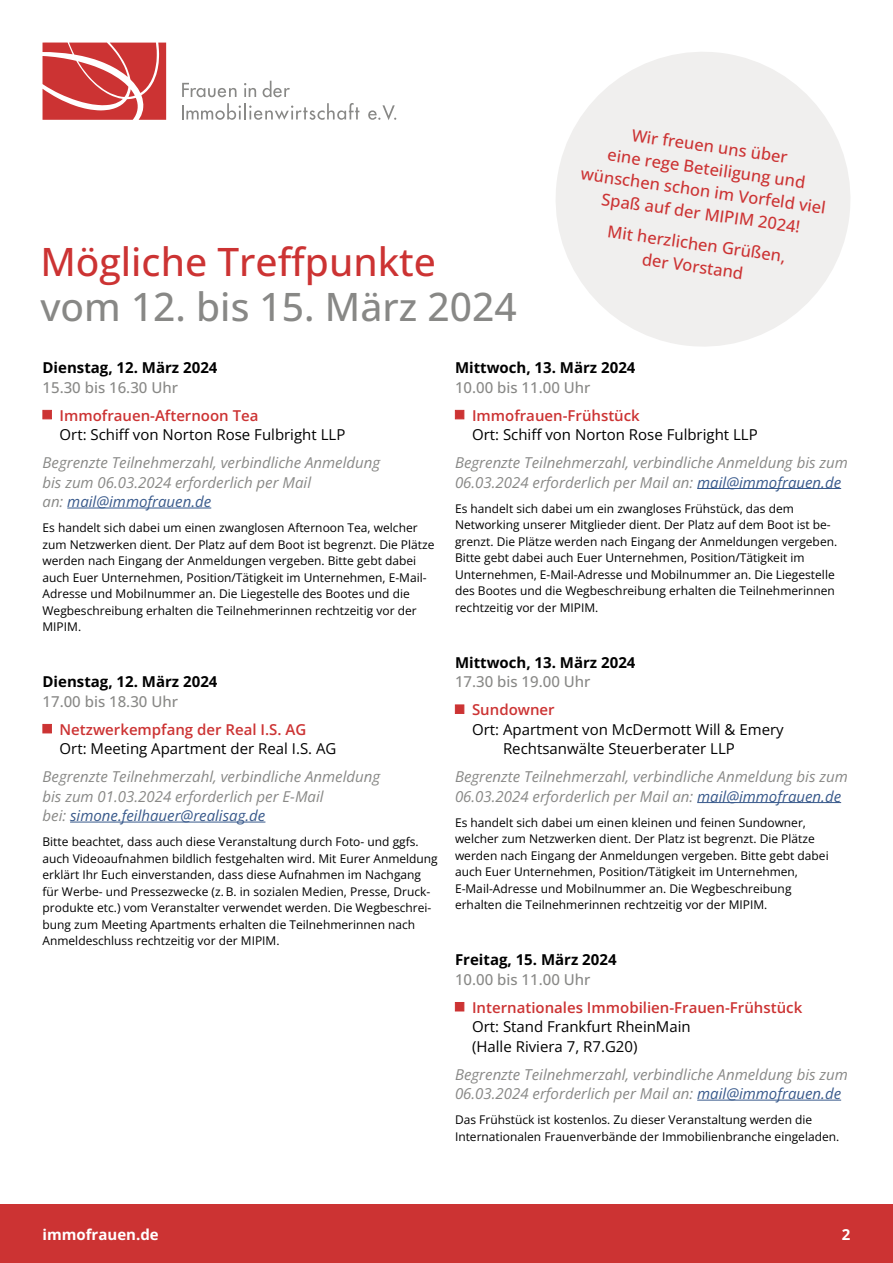
<style>
.page{position:relative;width:893px;height:1263px;background:#fff}
.page>*{position:absolute;margin:0;border:0;box-sizing:border-box;transform-origin:0 0}
.t1{font:500 39px "Open Sans";color:#888886}
.t2{font:500 39px "Open Sans";color:#c33}
.t3{font:500 16.5px/22.5px "Open Sans";color:#c33;text-align:center}
.t4{font:italic 15px/19.5px "Open Sans";color:#888886}
.t5{font:15px/19.5px "Open Sans";color:#000}
.t6{font:600 15px "Open Sans";color:#c33}
.t7{font:700 15px "Open Sans";color:#000}
.t8{font:500 15px "Open Sans";color:#888886}
.t9{font:700 15px "Open Sans";color:#fff}
.t10{font:12px/16.5px "Open Sans";color:#000}
.s1{color:#38598b}
</style>
<div class="page">
<svg style="left:556px;top:52px;width:294px;height:295px;fill:#f0efee"></svg>
<div style="left:0;top:1204px;width:893px;height:59px;background:#c33"></div>
<svg style="left:182px;top:83px;width:54px;height:14px"></svg>
<svg style="left:244px;top:83px;width:12px;height:14px"></svg>
<svg style="left:263px;top:81px;width:27px;height:16px"></svg>
<svg style="left:182px;top:103px;width:177px;height:17px"></svg>
<svg style="left:368px;top:105px;width:28px;height:15px"></svg>
<svg style="left:43px;top:42px;width:123px;height:78px;background:#d45656"></svg>
<hr style="left:67px;top:508px;width:144px;height:1px;background:#38598b">
<hr style="left:70px;top:822px;width:195px;height:1px;background:#38598b">
<div style="left:43px;top:410px;width:9px;height:9px;background:#c33;border:1px solid #c33"></div>
<div style="left:43px;top:724px;width:9px;height:9px;background:#c33;border:1px solid #c33"></div>
<hr style="left:697px;top:488px;width:144px;height:1px;background:#38598b">
<hr style="left:697px;top:802px;width:144px;height:1px;background:#38598b">
<hr style="left:697px;top:1100px;width:144px;height:1px;background:#38598b">
<div style="left:455px;top:410px;width:9px;height:9px;background:#c33"></div>
<div style="left:455px;top:704px;width:9px;height:10px;background:#c33;border:1px solid #c33"></div>
<div style="left:455px;top:1002px;width:9px;height:9px;background:#c33"></div>
<h1 class="t2" style="left:40px;top:235px;width:397px">Mögliche Treffpunkte</h1>
<h1 class="t1" style="left:40px;top:280px;width:478px">vom 12. bis 15. März 2024</h1>
<h2 class="t3" style="left:589px;top:117px;width:248px;rotate:8deg">Wir freuen uns über<br>eine rege Beteiligung und wünschen schon im Vorfeld viel<br>Spaß auf der MIPIM 2024!</h2>
<h2 class="t3" style="left:609px;top:220px;width:181px;rotate:8deg">Mit herzlichen Grüßen, der Vorstand</h2>
<p class="t7" style="left:43px;top:357px;width:176px">Dienstag, 12. März 2024</p>
<p class="t8" style="left:43px;top:377px;width:137px">15.30 bis 16.30 Uhr</p>
<p class="t6" style="left:60px;top:405px;width:200px">Immofrauen-Afternoon Tea</p>
<p class="t5" style="left:60px;top:425px;width:287px">Ort: Schiff von Norton Rose Fulbright LLP</p>
<p class="t4" style="left:43px;top:453px;width:339px">Begrenzte Teilnehmerzahl, verbindliche Anmeldung bis zum 06.03.2024 erforderlich per Mail<br>an: <span class="s1">mail@immofrauen.de</span></p>
<p class="t10" style="left:43px;top:519px;width:393px">Es handelt sich dabei um einen zwanglosen Afternoon Tea, welcher zum Netzwerken dient. Der Platz auf dem Boot ist begrenzt. Die Plätze werden nach Eingang der Anmeldungen vergeben. Bitte gebt dabei auch Euer Unternehmen, Position/Tätigkeit im Unternehmen, E-Mail-Adresse und Mobilnummer an. Die Liegestelle des Bootes und die Wegbeschreibung erhalten die Teilnehmerinnen rechtzeitig vor der MIPIM.</p>
<p class="t7" style="left:43px;top:671px;width:176px">Dienstag, 12. März 2024</p>
<p class="t8" style="left:43px;top:691px;width:137px">17.00 bis 18.30 Uhr</p>
<p class="t6" style="left:60px;top:719px;width:248px">Netzwerkempfang der Real I.S. AG</p>
<p class="t5" style="left:60px;top:739px;width:278px">Ort: Meeting Apartment der Real I.S. AG</p>
<p class="t4" style="left:43px;top:767px;width:339px">Begrenzte Teilnehmerzahl, verbindliche Anmeldung bis zum 01.03.2024 erforderlich per E-Mail<br>bei: <span class="s1">simone.feilhauer@realisag.de</span></p>
<p class="t10" style="left:43px;top:833px;width:397px">Bitte beachtet, dass auch diese Veranstaltung durch Foto- und ggfs. auch Videoaufnahmen bildlich festgehalten wird. Mit Eurer Anmeldung erklärt Ihr Euch einverstanden, dass diese Aufnahmen im Nachgang für Werbe- und Pressezwecke (z. B. in sozialen Medien, Presse, Druck&shy;produkte etc.) vom Veranstalter verwendet werden. Die Wegbeschrei&shy;bung zum Meeting Apartments erhalten die Teilnehmerinnen nach Anmeldeschluss rechtzeitig vor der MIPIM.</p>
<p class="t7" style="left:455px;top:357px;width:182px">Mittwoch, 13. März 2024</p>
<p class="t8" style="left:455px;top:377px;width:137px">10.00 bis 11.00 Uhr</p>
<p class="t6" style="left:472px;top:405px;width:169px">Immofrauen-Frühstück</p>
<p class="t5" style="left:472px;top:425px;width:287px">Ort: Schiff von Norton Rose Fulbright LLP</p>
<p class="t4" style="left:455px;top:453px;width:394px">Begrenzte Teilnehmerzahl, verbindliche Anmeldung bis zum<br>06.03.2024 erforderlich per Mail an: <span class="s1">mail@immofrauen.de</span></p>
<p class="t10" style="left:455px;top:500px;width:384px">Es handelt sich dabei um ein zwangloses Frühstück, das dem Networking unserer Mitglieder dient. Der Platz auf dem Boot ist be&shy;grenzt. Die Plätze werden nach Eingang der Anmeldungen vergeben.<br>Bitte gebt dabei auch Euer Unternehmen, Position/Tätigkeit im Unternehmen, E-Mail-Adresse und Mobilnummer an. Die Liegestelle des Bootes und die Wegbeschreibung erhalten die Teilnehmerinnen rechtzeitig vor der MIPIM.</p>
<p class="t7" style="left:455px;top:652px;width:182px">Mittwoch, 13. März 2024</p>
<p class="t8" style="left:455px;top:671px;width:137px">17.30 bis 19.00 Uhr</p>
<p class="t6" style="left:472px;top:699px;width:84px">Sundowner</p>
<p class="t5" style="left:503px;top:719px;width:282px;text-indent:-31px">Ort: Apartment von McDermott Will &amp; Emery<br>Rechtsanwälte Steuerberater LLP</p>
<p class="t4" style="left:455px;top:767px;width:394px">Begrenzte Teilnehmerzahl, verbindliche Anmeldung bis zum<br>06.03.2024 erforderlich per Mail an: <span class="s1">mail@immofrauen.de</span></p>
<p class="t10" style="left:455px;top:814px;width:375px">Es handelt sich dabei um einen kleinen und feinen Sundowner, welcher zum Netzwerken dient. Der Platz ist begrenzt. Die Plätze werden nach Eingang der Anmeldungen vergeben. Bitte gebt dabei auch Euer Unternehmen, Position/Tätigkeit im Unternehmen, E-Mail-Adresse und Mobilnummer an. Die Wegbeschreibung erhalten die Teilnehmerinnen rechtzeitig vor der MIPIM.</p>
<p class="t7" style="left:455px;top:949px;width:163px">Freitag, 15. März 2024</p>
<p class="t8" style="left:455px;top:969px;width:137px">10.00 bis 11.00 Uhr</p>
<p class="t6" style="left:472px;top:997px;width:332px">Internationales Immobilien-Frauen-Frühstück</p>
<p class="t5" style="left:472px;top:1017px;width:220px">Ort: Stand Frankfurt RheinMain (Halle Riviera 7, R7.G20)</p>
<p class="t4" style="left:455px;top:1064px;width:394px">Begrenzte Teilnehmerzahl, verbindliche Anmeldung bis zum<br>06.03.2024 erforderlich per Mail an: <span class="s1">mail@immofrauen.de</span></p>
<p class="t10" style="left:455px;top:1111px;width:386px">Das Frühstück ist kostenlos. Zu dieser Veranstaltung werden die<br>Internationalen Frauenverbände der Immobilienbranche eingeladen.</p>
<p class="t9" style="left:43px;top:1223px;width:118px">immofrauen.de</p>
<p class="t9" style="left:842px;top:1223px;width:10px">2</p>
</div>
